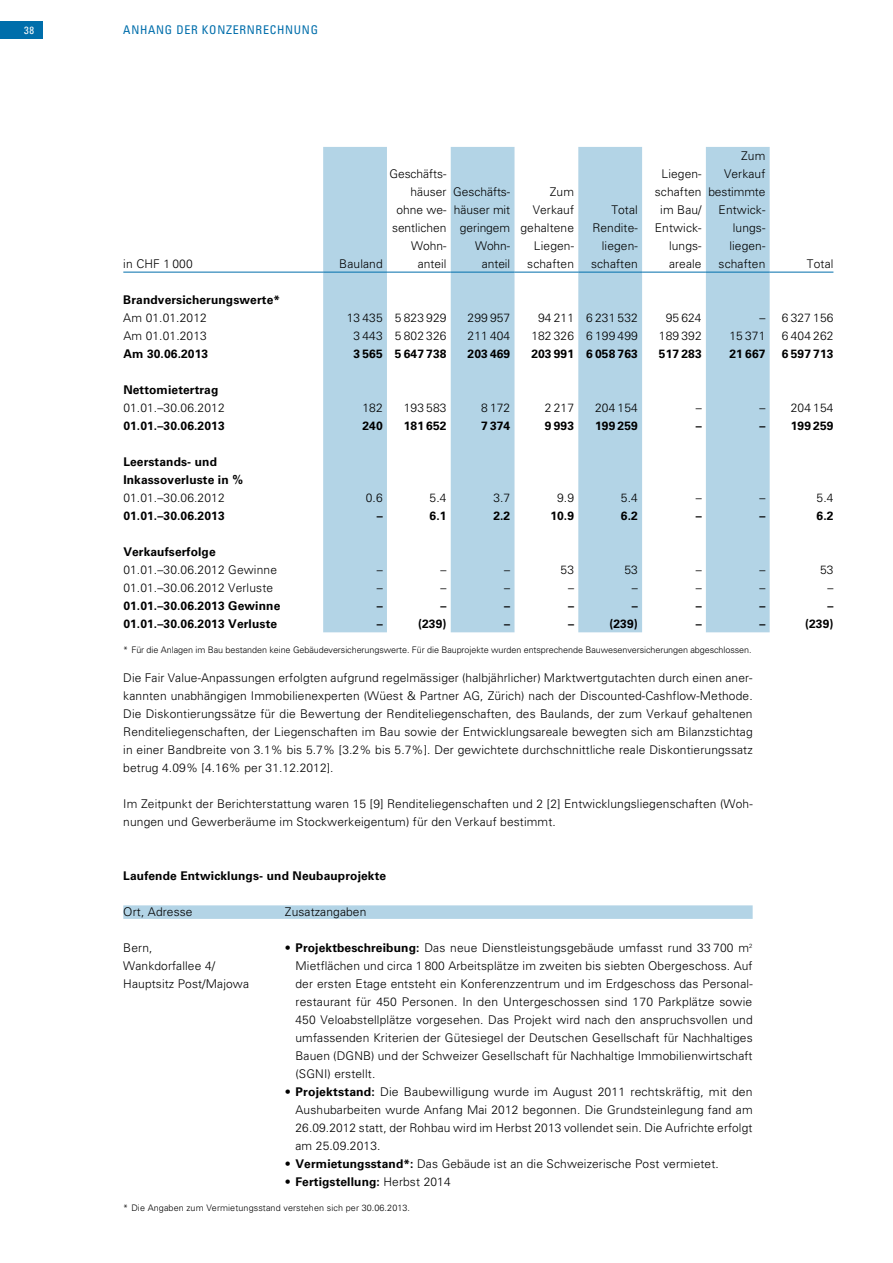
<style>
.page{position:relative;width:893px;height:1263px;background:#fff}
.page>*{position:absolute;margin:0;border:0;box-sizing:border-box;transform-origin:0 0}
.t1{font:300 12px/18px "Univers LT Std";letter-spacing:.01em;color:#000;text-align:right}
.t2{font:700 12px/18px "Univers LT Std";letter-spacing:.01em;color:#000}
.t3{font:condensed 12px "Univers LT Std";letter-spacing:.06em;color:#006eab}
.t4{font:condensed 10.5px "Univers LT Std";color:#fff}
.t5{font:300 9px "Univers LT Std";letter-spacing:-.005em;color:#000}
.s1{font-weight:700}
.s2{font-weight:300}
</style>
<div class="page">
<div style="left:0;top:21px;width:43px;height:17px;background:#006eab"></div>
<svg style="left:323px;top:147px;width:447px;height:485px;fill:#b3d4e6"></svg>
<hr style="left:123px;top:272px;width:200px;height:1px;background:#006eab">
<hr style="left:323px;top:272px;width:64px;height:1px;background:#006eab">
<hr style="left:387px;top:272px;width:64px;height:1px;background:#006eab">
<hr style="left:451px;top:272px;width:63px;height:1px;background:#006eab">
<hr style="left:514px;top:272px;width:64px;height:1px;background:#006eab">
<hr style="left:578px;top:272px;width:64px;height:1px;background:#006eab">
<hr style="left:642px;top:272px;width:64px;height:1px;background:#006eab">
<hr style="left:706px;top:272px;width:64px;height:1px;background:#006eab">
<hr style="left:770px;top:272px;width:63px;height:1px;background:#006eab">
<div style="left:123px;top:905px;width:162px;height:14px;background:#b3d4e6"></div>
<div style="left:285px;top:905px;width:468px;height:14px;background:#b3d4e6"></div>
<p class="t4" style="left:24px;top:24px;width:11px">38</p>
<p class="t3" style="left:123px;top:22px;width:196px">ANHANG DER KONZERNRECHNUNG</p>
<p class="t1" style="left:123px;top:255px;width:71px">in CHF 1 000</p>
<p class="t1" style="left:339px;top:255px;width:45px">Bauland</p>
<p class="t1" style="left:389px;top:165px;width:59px">Geschäfts&shy;häuser ohne we&shy;sentlichen<br>Wohn&shy;anteil</p>
<p class="t1" style="left:453px;top:183px;width:59px">Geschäfts&shy;häuser mit geringem<br>Wohn&shy;anteil</p>
<p class="t1" style="left:520px;top:183px;width:55px">Zum<br>Verkauf gehaltene<br>Liegen&shy;schaften</p>
<p class="t1" style="left:591px;top:201px;width:48px">Total<br>Rendite&shy;liegen&shy;schaften</p>
<p class="t1" style="left:708px;top:147px;width:59px">Zum<br>Verkauf bestimmte<br>Entwick&shy;lungs&shy;liegen&shy;schaften</p>
<p class="t1" style="left:655px;top:165px;width:48px">Liegen&shy;schaften im Bau/<br>Entwick&shy;lungs&shy;areale</p>
<p class="t1" style="left:807px;top:255px;width:28px">Total</p>
<p class="t2" style="left:123px;top:291px;width:158px">Brandversicherungswerte*</p>
<p class="t1" style="left:123px;top:309px;width:85px">Am 01.01.2012</p>
<p class="t1" style="left:347px;top:309px;width:101px">13 435 5 823 929</p>
<p class="t1" style="left:468px;top:309px;width:44px">299 957</p>
<p class="t1" style="left:538px;top:309px;width:101px">94 211 6 231 532</p>
<p class="t1" style="left:666px;top:309px;width:37px">95 624</p>
<p class="t1" style="left:759px;top:309px;width:76px">– 6 327 156</p>
<p class="t1" style="left:123px;top:327px;width:85px">Am 01.01.2013</p>
<p class="t1" style="left:354px;top:327px;width:94px">3 443 5 802 326</p>
<p class="t1" style="left:468px;top:327px;width:44px">211 404</p>
<p class="t1" style="left:531px;top:327px;width:108px">182 326 6 199 499</p>
<p class="t1" style="left:659px;top:327px;width:44px">189 392</p>
<p class="t1" style="left:729px;top:327px;width:37px">15 371</p>
<p class="t1" style="left:782px;top:327px;width:53px">6 404 262</p>
<p class="t2" style="left:123px;top:345px;width:86px">Am 30.06.2013</p>
<p class="t2" style="left:354px;top:345px;width:94px">3 565 5 647 738</p>
<p class="t2" style="left:468px;top:345px;width:44px">203 469</p>
<p class="t2" style="left:531px;top:345px;width:108px">203 991 6 058 763</p>
<p class="t2" style="left:659px;top:345px;width:44px">517 283</p>
<p class="t2" style="left:729px;top:345px;width:37px">21 667</p>
<p class="t2" style="left:782px;top:345px;width:53px">6 597 713</p>
<p class="t2" style="left:123px;top:381px;width:97px">Nettomietertrag</p>
<p class="t1" style="left:123px;top:399px;width:103px">01.01.–30.06.2012</p>
<p class="t1" style="left:362px;top:399px;width:22px">182</p>
<p class="t1" style="left:404px;top:399px;width:44px">193 583</p>
<p class="t1" style="left:481px;top:399px;width:31px">8 172</p>
<p class="t1" style="left:545px;top:399px;width:31px">2 217</p>
<p class="t1" style="left:595px;top:399px;width:44px">204 154</p>
<p class="t1" style="left:696px;top:399px;width:7px">–</p>
<p class="t1" style="left:759px;top:399px;width:76px">– 204 154</p>
<p class="t2" style="left:123px;top:417px;width:103px">01.01.–30.06.2013</p>
<p class="t2" style="left:362px;top:417px;width:22px">240</p>
<p class="t2" style="left:404px;top:417px;width:44px">181 652</p>
<p class="t2" style="left:481px;top:417px;width:31px">7 374</p>
<p class="t2" style="left:545px;top:417px;width:31px">9 993</p>
<p class="t2" style="left:595px;top:417px;width:44px">199 259</p>
<p class="t2" style="left:696px;top:417px;width:7px">–</p>
<p class="t2" style="left:759px;top:417px;width:76px">– 199 259</p>
<p class="t2" style="left:123px;top:453px;width:121px">Leerstands- und<br>Inkassoverluste in %</p>
<p class="t1" style="left:123px;top:489px;width:103px">01.01.–30.06.2012</p>
<p class="t1" style="left:366px;top:489px;width:18px">0.6</p>
<p class="t1" style="left:430px;top:489px;width:18px">5.4</p>
<p class="t1" style="left:493px;top:489px;width:18px">3.7</p>
<p class="t1" style="left:557px;top:489px;width:18px">9.9</p>
<p class="t1" style="left:621px;top:489px;width:18px">5.4</p>
<p class="t1" style="left:696px;top:489px;width:7px">–</p>
<p class="t1" style="left:759px;top:489px;width:7px">–</p>
<p class="t1" style="left:817px;top:489px;width:18px">5.4</p>
<p class="t2" style="left:123px;top:507px;width:103px">01.01.–30.06.2013</p>
<p class="t2" style="left:377px;top:507px;width:7px">–</p>
<p class="t2" style="left:430px;top:507px;width:18px">6.1</p>
<p class="t2" style="left:493px;top:507px;width:18px">2.2</p>
<p class="t2" style="left:550px;top:507px;width:25px">10.9</p>
<p class="t2" style="left:621px;top:507px;width:18px">6.2</p>
<p class="t2" style="left:696px;top:507px;width:7px">–</p>
<p class="t2" style="left:759px;top:507px;width:7px">–</p>
<p class="t2" style="left:817px;top:507px;width:18px">6.2</p>
<p class="t2" style="left:123px;top:543px;width:94px">Verkaufserfolge</p>
<p class="t1" style="left:123px;top:561px;width:155px">01.01.–30.06.2012 Gewinne</p>
<p class="t1" style="left:377px;top:561px;width:7px">–</p>
<p class="t1" style="left:441px;top:561px;width:7px">–</p>
<p class="t1" style="left:504px;top:561px;width:7px">–</p>
<p class="t1" style="left:561px;top:561px;width:15px">53</p>
<p class="t1" style="left:624px;top:561px;width:15px">53</p>
<p class="t1" style="left:696px;top:561px;width:7px">–</p>
<p class="t1" style="left:759px;top:561px;width:7px">–</p>
<p class="t1" style="left:820px;top:561px;width:15px">53</p>
<p class="t1" style="left:123px;top:579px;width:151px">01.01.–30.06.2012 Verluste</p>
<p class="t1" style="left:377px;top:579px;width:7px">–</p>
<p class="t1" style="left:441px;top:579px;width:7px">–</p>
<p class="t1" style="left:504px;top:579px;width:7px">–</p>
<p class="t1" style="left:568px;top:579px;width:7px">–</p>
<p class="t1" style="left:632px;top:579px;width:7px">–</p>
<p class="t1" style="left:696px;top:579px;width:7px">–</p>
<p class="t1" style="left:759px;top:579px;width:7px">–</p>
<p class="t1" style="left:827px;top:579px;width:7px">–</p>
<p class="t2" style="left:123px;top:597px;width:158px">01.01.–30.06.2013 Gewinne</p>
<p class="t2" style="left:377px;top:597px;width:7px">–</p>
<p class="t2" style="left:441px;top:597px;width:7px">–</p>
<p class="t2" style="left:504px;top:597px;width:7px">–</p>
<p class="t2" style="left:568px;top:597px;width:7px">–</p>
<p class="t2" style="left:632px;top:597px;width:7px">–</p>
<p class="t2" style="left:696px;top:597px;width:7px">–</p>
<p class="t2" style="left:759px;top:597px;width:7px">–</p>
<p class="t2" style="left:827px;top:597px;width:7px">–</p>
<p class="t2" style="left:123px;top:615px;width:155px">01.01.–30.06.2013 Verluste</p>
<p class="t2" style="left:377px;top:615px;width:7px">–</p>
<p class="t2" style="left:418px;top:615px;width:30px">(239)</p>
<p class="t2" style="left:504px;top:615px;width:7px">–</p>
<p class="t2" style="left:568px;top:615px;width:7px">–</p>
<p class="t2" style="left:609px;top:615px;width:30px">(239)</p>
<p class="t2" style="left:696px;top:615px;width:7px">–</p>
<p class="t2" style="left:759px;top:615px;width:7px">–</p>
<p class="t2" style="left:805px;top:615px;width:30px">(239)</p>
<p class="t5" style="left:123px;top:644px;width:630px">* Für die Anlagen im Bau bestanden keine Gebäudeversicherungswerte. Für die Bauprojekte wurden entsprechende Bauwesenversicherungen abgeschlossen.</p>
<p class="t1" style="left:123px;top:669px;width:631px;text-align:justify">Die Fair Value-Anpassungen erfolgten aufgrund regelmässiger (halbjährlicher) Marktwertgutachten durch einen aner&shy;kannten unabhängigen Immobilienexperten (Wüest &amp; Partner AG, Zürich) nach der Discounted-Cashflow-Methode.<br>Die Diskontierungssätze für die Bewertung der Renditeliegenschaften, des Baulands, der zum Verkauf gehaltenen Renditeliegenschaften, der Liegenschaften im Bau sowie der Entwicklungsareale bewegten sich am Bilanzstichtag in einer Bandbreite von 3.1% bis 5.7% [3.2% bis 5.7%]. Der gewichtete durchschnittliche reale Diskontierungssatz betrug 4.09% [4.16% per 31.12.2012].</p>
<p class="t1" style="left:123px;top:795px;width:631px;text-align:left">Im Zeitpunkt der Berichterstattung waren 15 [9] Renditeliegenschaften und 2 [2] Entwicklungsliegenschaften (Woh&shy;nungen und Gewerberäume im Stockwerkeigentum) für den Verkauf bestimmt.</p>
<p class="t2" style="left:123px;top:867px;width:264px">Laufende Entwicklungs- und Neubauprojekte</p>
<p class="t1" style="left:123px;top:903px;width:71px">Ort, Adresse</p>
<p class="t1" style="left:285px;top:903px;width:83px">Zusatzangaben</p>
<p class="t1" style="left:123px;top:939px;width:127px;text-align:left">Bern,<br>Wankdorfallee 4/<br>Hauptsitz Post/Majowa</p>
<p class="t1" style="left:296px;top:939px;width:459px;text-align:justify;text-indent:-11px">• <span class="s1">Projektbeschreibung:</span> Das neue Dienstleistungsgebäude umfasst rund 33 700 m<sup>2<br></sup>Mietflächen und circa 1 800 Arbeitsplätze im zweiten bis siebten Obergeschoss. Auf der ersten Etage entsteht ein Konferenzzentrum und im Erdgeschoss das Personal&shy;restaurant für 450 Personen. In den Untergeschossen sind 170 Parkplätze sowie 450 Veloabstellplätze vorgesehen. Das Projekt wird nach den anspruchsvollen und umfassenden Kriterien der Gütesiegel der Deutschen Gesellschaft für Nachhaltiges Bauen (DGNB) und der Schweizer Gesellschaft für Nachhaltige Immobilienwirtschaft (SGNI) erstellt.</p>
<p class="t1" style="left:296px;top:1083px;width:459px;text-align:justify;text-indent:-11px">• <span class="s1">Projektstand:</span> Die Baubewilligung wurde im August 2011 rechtskräftig, mit den Aushubarbeiten wurde Anfang Mai 2012 begonnen. Die Grundsteinlegung fand am 26.09.2012 statt, der Rohbau wird im Herbst 2013 vollendet sein. Die Aufrichte erfolgt am 25.09.2013.</p>
<p class="t1" style="left:285px;top:1155px;width:435px">• <span class="s1">Vermietungsstand*:</span> Das Gebäude ist an die Schweizerische Post vermietet.</p>
<p class="t2" style="left:285px;top:1173px;width:167px"><span class="s2">•</span> Fertigstellung: <span class="s2">Herbst 2014</span></p>
<p class="t5" style="left:123px;top:1202px;width:288px">* Die Angaben zum Vermietungsstand verstehen sich per 30.06.2013.</p>
</div>
